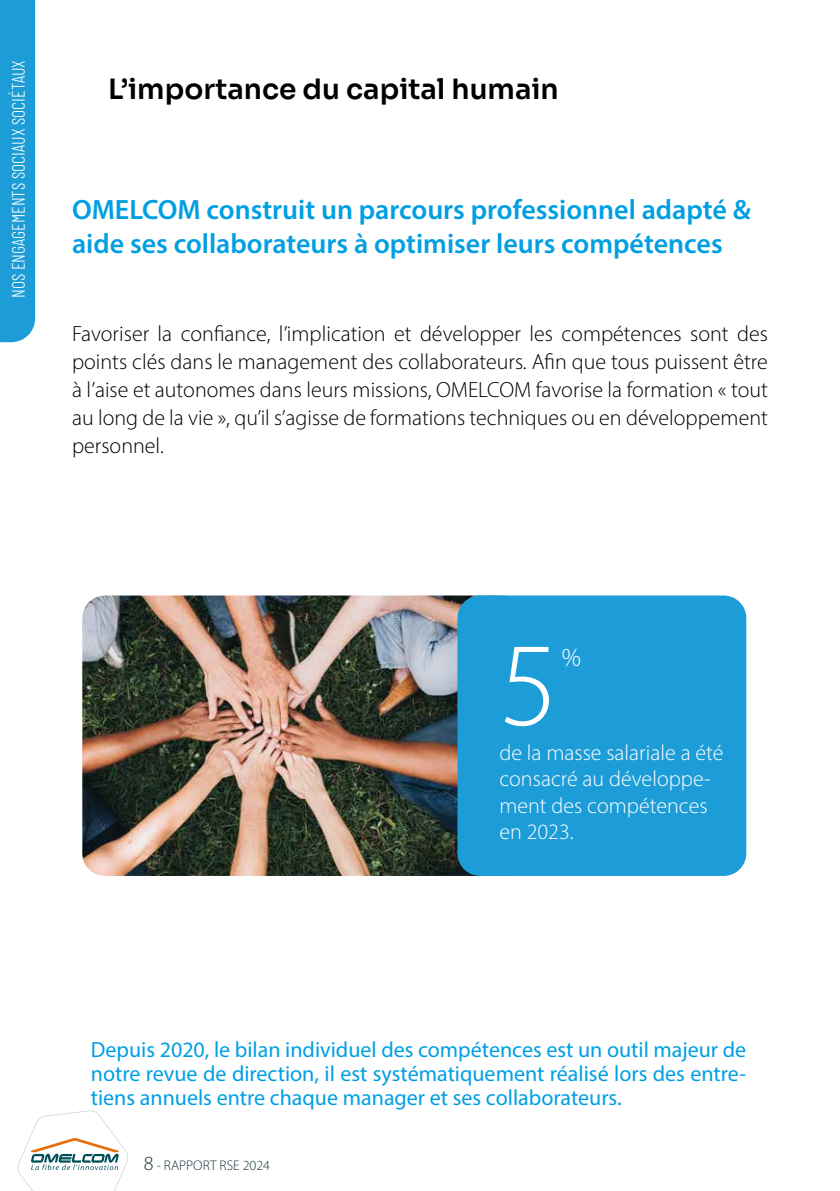
<style>
.page{position:relative;width:840px;height:1191px;background:#fff}
.page>*{position:absolute;margin:0;border:0;box-sizing:border-box;transform-origin:0 0}
.t1{font:120px "Myriad Variable Concept";color:#fff}
.t2{font:600 28px/33.6px "Myriad Pro";color:#009fe3}
.t3{font:28px "Sora";color:#000}
.t4{font:26px "Myriad Variable Concept";color:#fff}
.t5{font:22px/28px "Myriad Variable Concept";color:#000;text-align:justify}
.t6{font:22px/24px "Myriad Pro";color:#009fe3;text-align:justify}
.t7{font:300 22px/26.4px "Myriad Pro";color:#fff}
.t8{font:300 18px "Barlow Condensed";color:#fff}
.t9{font:300 14px "Myriad Pro";color:#153437}
.s1{font-family:"Myriad Variable Concept";font-weight:400;font-size:20px}
</style>
<div class="page">
<svg style="left:18px;top:1110px;width:110px;height:81px"></svg>
<img style="left:82px;top:595px;width:393px;height:281px">
<div style="left:457px;top:595px;width:289px;height:281px;background:#1d9dd8;border-radius:23px"></div>
<div style="left:0;top:0;width:35px;height:342px;background:#1d9dd8"></div>
<p class="t8" style="left:5px;top:298px;width:240px;rotate:-90deg">NOS ENGAGEMENTS SOCIAUX SOCIÉTAUX</p>
<p class="t3" style="left:108px;top:66px;width:452px">L’importance du capital humain</p>
<p class="t2" style="left:72px;top:193px;width:680px">OMELCOM construit un parcours professionnel adapté &amp; aide ses collaborateurs à optimiser leurs compétences</p>
<p class="t5" style="left:72px;top:320px;width:697px">Favoriser la confiance, l’implication et développer les compétences sont des points clés dans le management des collaborateurs. Afin que tous puissent être à l’aise et autonomes dans leurs missions, OMELCOM favorise la formation « tout au long de la vie », qu’il s’agisse de formations techniques ou en développement personnel.</p>
<h1 class="t1" style="left:499px;top:614px;width:60px">5</h1>
<p class="t4" style="left:561px;top:642px;width:21px">%</p>
<p class="t7" style="left:499px;top:739px;width:225px">de la masse salariale a été consacré au développe&shy;ment des compétences en 2023.</p>
<p class="t6" style="left:91px;top:1037px;width:656px">Depuis 2020, le bilan individuel des compétences est un outil majeur de notre revue de direction, il est systématiquement réalisé lors des entre&shy;tiens annuels entre chaque manager et ses collaborateurs.</p>
<p class="t9" style="left:144px;top:1156px;width:128px"><span class="s1">8</span> - RAPPORT RSE 2024</p>
</div>
